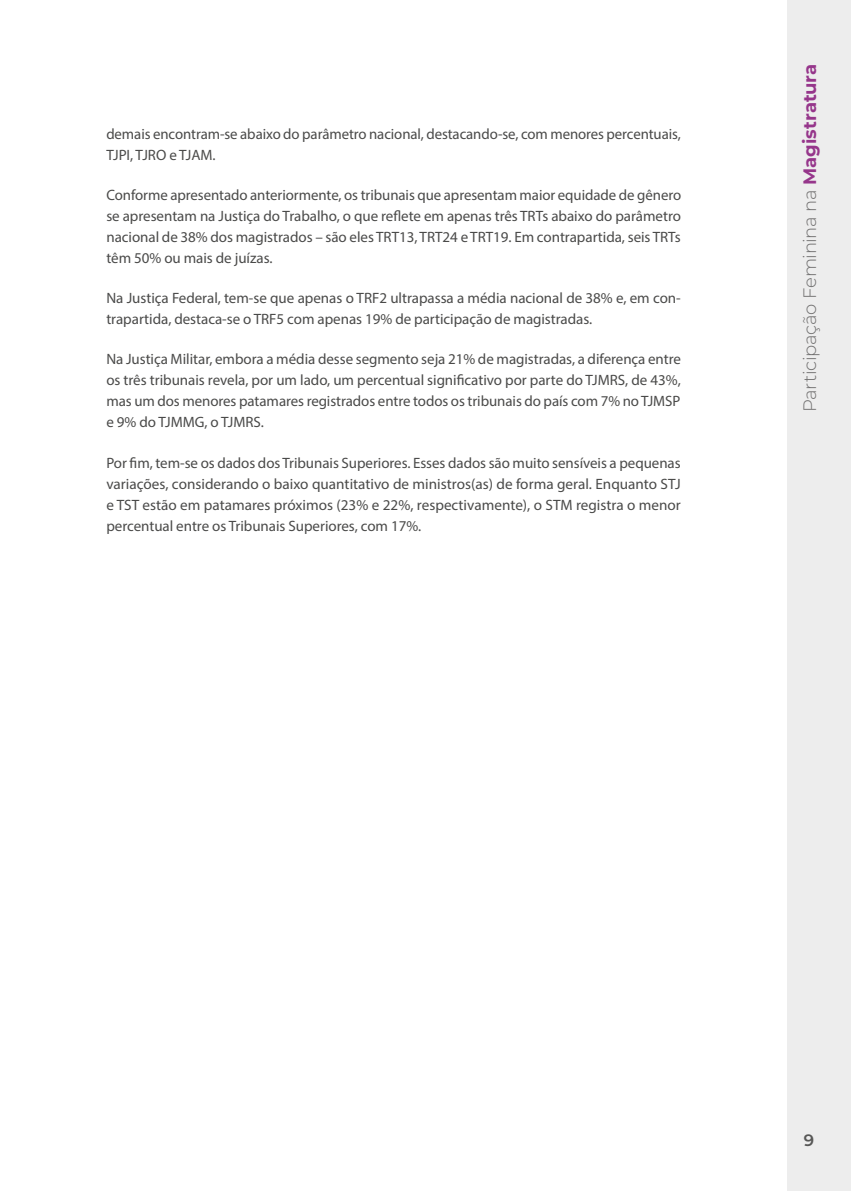
<style>
.page{position:relative;width:851px;height:1191px;background:#fff}
.page>*{position:absolute;margin:0;border:0;box-sizing:border-box;transform-origin:0 0}
.t1{font:300 18px "Montserrat";letter-spacing:-.02em;color:#706f6f}
.t2{font:600 16.5px "Montserrat";color:#575756}
.Texto{font:15px/21px "Myriad Pro";color:#4a4a49;text-align:justify}
.s1{font-weight:700;color:#96368b}
</style>
<div class="page">
<div style="left:787px;top:0;width:63px;height:1191px;background:#ededed"></div>
<p class="Texto" style="left:106px;top:123px;width:576px">demais encontram-se abaixo do parâmetro nacional, destacando-se, com menores percentuais,<br>TJPI, TJRO e TJAM.</p>
<p class="Texto" style="left:106px;top:184px;width:576px">Conforme apresentado anteriormente, os tribunais que apresentam maior equidade de gênero se apresentam na Justiça do Trabalho, o que reflete em apenas três TRTs abaixo do parâmetro nacional de 38% dos magistrados – são eles TRT13, TRT24 e TRT19. Em contrapartida, seis TRTs têm 50% ou mais de juízas.</p>
<p class="Texto" style="left:106px;top:287px;width:576px">Na Justiça Federal, tem-se que apenas o TRF2 ultrapassa a média nacional de 38% e, em con&shy;trapartida, destaca-se o TRF5 com apenas 19% de participação de magistradas.</p>
<p class="Texto" style="left:106px;top:348px;width:576px">Na Justiça Militar, embora a média desse segmento seja 21% de magistradas, a diferença entre os três tribunais revela, por um lado, um percentual significativo por parte do TJMRS, de 43%, mas um dos menores patamares registrados entre todos os tribunais do país com 7% no TJMSP e 9% do TJMMG, o TJMRS.</p>
<p class="Texto" style="left:106px;top:452px;width:576px">Por fim, tem-se os dados dos Tribunais Superiores. Esses dados são muito sensíveis a pequenas variações, considerando o baixo quantitativo de ministros(as) de forma geral. Enquanto STJ e TST estão em patamares próximos (23% e 22%, respectivamente), o STM registra o menor percentual entre os Tribunais Superiores, com 17%.</p>
<p class="t1" style="left:797px;top:412px;width:350px;rotate:-90deg">Participação Feminina na <span class="s1">Magistratura</span></p>
<p class="t2" style="left:803px;top:1128px;width:12px">9</p>
</div>
